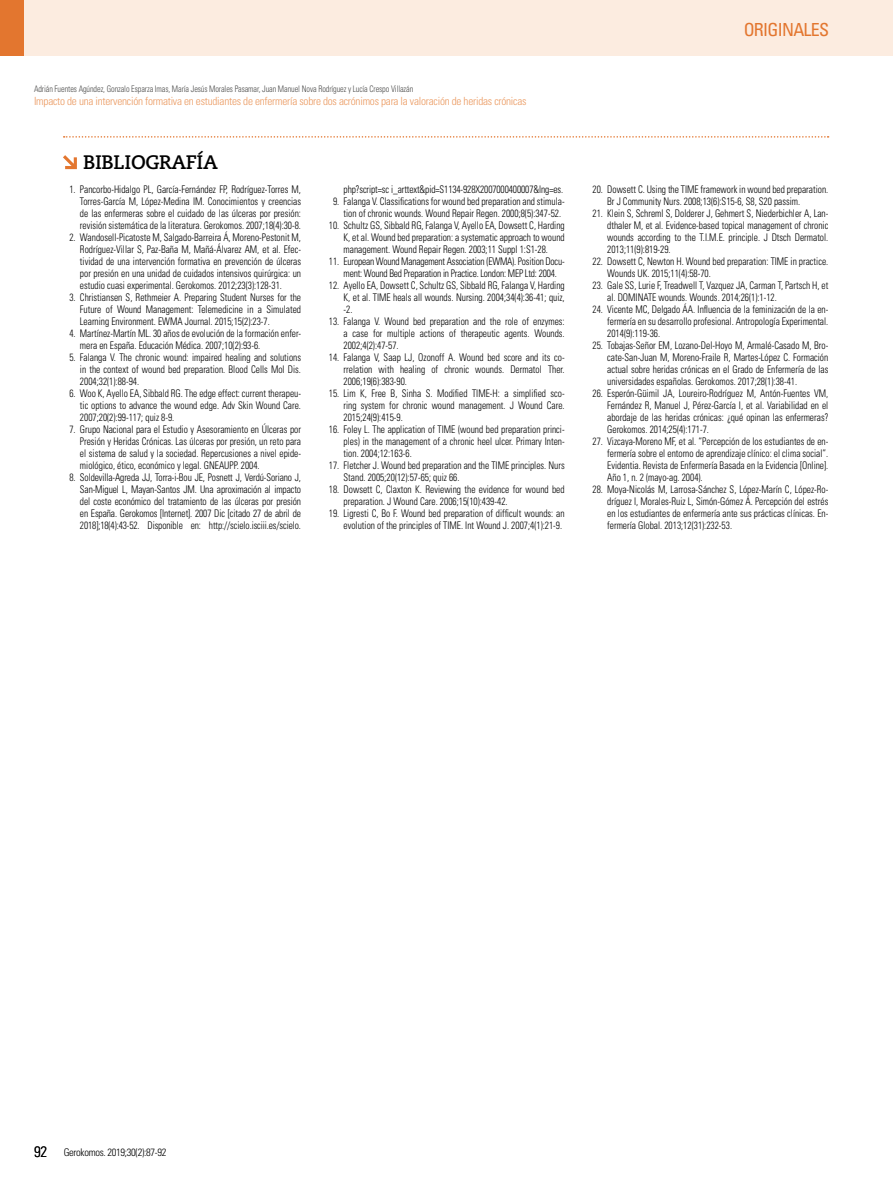
<style>
.page{position:relative;width:893px;height:1191px;background:#fff}
.page>*{position:absolute;margin:0;border:0;box-sizing:border-box;transform-origin:0 0}
.t1{font:700 19.5px "Caecilia LT Std";letter-spacing:-.02em;color:#000}
.t2{font:condensed 18px "Univers LT Std";letter-spacing:-.04em;color:#e3762f}
.t3{font:300 condensed 11.25px "Univers LT Std";letter-spacing:-.02em;color:#eb9a61}
.t4{font:300 condensed 10.5px/12px "Univers LT Std";color:#000;text-align:justify;scale:.9 1}
.t5{font:300 condensed 10.5px/12px "Univers LT Std";letter-spacing:-.02em;color:#000;scale:.9 1}
.t6{font:300 condensed 10.5px "Univers LT Std";letter-spacing:-.03em;color:#000}
.t7{font:300 condensed 9px "Univers LT Std";letter-spacing:-.01em;color:#4a4a49;scale:.9 1}
.s1{font-size:15px}
</style>
<div class="page">
<div style="left:0;top:0;width:893px;height:55px;background:#fcece0"></div>
<div style="left:0;top:0;width:24px;height:55px;background:#e3762f"></div>
<svg style="left:63px;top:155px;width:14px;height:14px"></svg>
<svg style="left:64px;top:136px;width:765px;height:2px"></svg>
<p class="t7" style="left:34px;top:83px;width:423px">Adrián Fuentes Agúndez, Gonzalo Esparza Imas, María Jesús Morales Pasamar, Juan Manuel Nova Rodríguez y Lucía Crespo Villazán</p>
<p class="t3" style="left:34px;top:94px;width:494px">Impacto de una intervención formativa en estudiantes de enfermería sobre dos acrónimos para la valoración de heridas crónicas</p>
<h1 class="t1" style="left:83px;top:151px;width:136px">BIBLIOGRAFÍA</h1>
<p class="t4" style="left:80px;top:183px;width:247px;text-indent:-11px">1. Pancorbo-Hidalgo PL, García-Fernández FP, Rodríguez-Torres M, Torres-García M, López-Medina IM. Conocimientos y creencias de las enfermeras sobre el cuidado de las úlceras por presión: revisión sistemática de la literatura. Gerokomos. 2007;18(4):30-8.</p>
<p class="t4" style="left:80px;top:231px;width:247px;text-indent:-11px">2. Wandosell-Picatoste M, Salgado-Barreira Á, Moreno-Pestonit M, Rodríguez-Villar S, Paz-Baña M, Mañá-Álvarez AM, et al. Efec&shy;tividad de una intervención formativa en prevención de úlceras por presión en una unidad de cuidados intensivos quirúrgica: un estudio cuasi experimental. Gerokomos. 2012;23(3):128-31.</p>
<p class="t4" style="left:80px;top:291px;width:247px;text-indent:-11px">3. Christiansen S, Rethmeier A. Preparing Student Nurses for the Future of Wound Management: Telemedicine in a Simulated Learning Environment. EWMA Journal. 2015;15(2):23-7.</p>
<p class="t4" style="left:80px;top:327px;width:247px;text-indent:-11px">4. Martínez-Martín ML. 30 años de evolución de la formación enfer&shy;mera en España. Educación Médica. 2007;10(2):93-6.</p>
<p class="t4" style="left:80px;top:351px;width:247px;text-indent:-11px">5. Falanga V. The chronic wound: impaired healing and solutions in the context of wound bed preparation. Blood Cells Mol Dis.<br>2004;32(1):88-94.</p>
<p class="t4" style="left:80px;top:387px;width:247px;text-indent:-11px">6. Woo K, Ayello EA, Sibbald RG. The edge effect: current therapeu&shy;tic options to advance the wound edge. Adv Skin Wound Care.<br>2007;20(2):99-117; quiz 8-9.</p>
<p class="t4" style="left:80px;top:423px;width:247px;text-indent:-11px">7. Grupo Nacional para el Estudio y Asesoramiento en Úlceras por Presión y Heridas Crónicas. Las úlceras por presión, un reto para el sistema de salud y la sociedad. Repercusiones a nivel epide&shy;miológico, ético, económico y legal. GNEAUPP. 2004.</p>
<p class="t4" style="left:80px;top:471px;width:247px;text-indent:-11px">8. Soldevilla-Agreda JJ, Torra-i-Bou JE, Posnett J, Verdú-Soriano J, San-Miguel L, Mayan-Santos JM. Una aproximación al impacto del coste económico del tratamiento de las úlceras por presión en España. Gerokomos [Internet]. 2007 Dic [citado 27 de abril de 2018];18(4):43-52. Disponible en: http://scielo.isciii.es/scielo.</p>
<p class="t4" style="left:344px;top:183px;width:246px">php?script=sc i_arttext&amp;pid=S1134-928X2007000400007&amp;lng=es.</p>
<p class="t4" style="left:344px;top:195px;width:247px;text-indent:-11px">9. Falanga V. Classifications for wound bed preparation and stimula&shy;tion of chronic wounds. Wound Repair Regen. 2000;8(5):347-52.</p>
<p class="t4" style="left:344px;top:219px;width:247px;text-indent:-15px">10. Schultz GS, Sibbald RG, Falanga V, Ayello EA, Dowsett C, Harding K, et al. Wound bed preparation: a systematic approach to wound management. Wound Repair Regen. 2003;11 Suppl 1:S1-28.</p>
<p class="t5" style="left:344px;top:255px;width:247px;text-indent:-15px">11. European Wound Management Association (EWMA). Position Docu&shy;ment: Wound Bed Preparation in Practice. London: MEP Ltd: 2004.</p>
<p class="t4" style="left:344px;top:279px;width:247px;text-indent:-15px">12. Ayello EA, Dowsett C, Schultz GS, Sibbald RG, Falanga V, Harding K, et al. TIME heals all wounds. Nursing. 2004;34(4):36-41; quiz, -2.</p>
<p class="t4" style="left:344px;top:315px;width:247px;text-indent:-15px">13. Falanga V. Wound bed preparation and the role of enzymes: a case for multiple actions of therapeutic agents. Wounds.<br>2002;4(2):47-57.</p>
<p class="t4" style="left:344px;top:351px;width:247px;text-indent:-15px">14. Falanga V, Saap LJ, Ozonoff A. Wound bed score and its co&shy;rrelation with healing of chronic wounds. Dermatol Ther.<br>2006;19(6):383-90.</p>
<p class="t4" style="left:344px;top:387px;width:247px;text-indent:-15px">15. Lim K, Free B, Sinha S. Modified TIME-H: a simplified sco&shy;ring system for chronic wound management. J Wound Care.<br>2015;24(9):415-9.</p>
<p class="t4" style="left:344px;top:423px;width:247px;text-indent:-15px">16. Foley L. The application of TIME (wound bed preparation princi&shy;ples) in the management of a chronic heel ulcer. Primary Inten&shy;tion. 2004;12:163-6.</p>
<p class="t4" style="left:344px;top:459px;width:247px;text-indent:-15px">17. Fletcher J. Wound bed preparation and the TIME principles. Nurs<br>Stand. 2005;20(12):57-65; quiz 66.</p>
<p class="t4" style="left:344px;top:483px;width:247px;text-indent:-15px">18. Dowsett C, Claxton K. Reviewing the evidence for wound bed preparation. J Wound Care. 2006;15(10):439-42.</p>
<p class="t4" style="left:329px;top:507px;width:264px;text-align:right">19. Ligresti C, Bo F. Wound bed preparation of difficult wounds: an evolution of the principles of TIME. Int Wound J. 2007;4(1):21-9.</p>
<h2 class="t2" style="left:744px;top:18px;width:87px">ORIGINALES</h2>
<p class="t4" style="left:607px;top:183px;width:247px;text-indent:-15px">20. Dowsett C. Using the TIME framework in wound bed preparation.<br>Br J Community Nurs. 2008;13(6):S15-6, S8, S20 passim.</p>
<p class="t4" style="left:607px;top:207px;width:247px;text-indent:-15px">21. Klein S, Schreml S, Dolderer J, Gehmert S, Niederbichler A, Lan&shy;dthaler M, et al. Evidence-based topical management of chronic wounds according to the T.I.M.E. principle. J Dtsch Dermatol.<br>2013;11(9):819-29.</p>
<p class="t4" style="left:607px;top:255px;width:247px;text-indent:-15px">22. Dowsett C, Newton H. Wound bed preparation: TIME in practice.<br>Wounds UK. 2015;11(4):58-70.</p>
<p class="t4" style="left:607px;top:279px;width:247px;text-indent:-15px">23. Gale SS, Lurie F, Treadwell T, Vazquez JA, Carman T, Partsch H, et al. DOMINATE wounds. Wounds. 2014;26(1):1-12.</p>
<p class="t4" style="left:607px;top:303px;width:247px;text-indent:-15px">24. Vicente MC, Delgado ÁA. Influencia de la feminización de la en&shy;fermería en su desarrollo profesional. Antropología Experimental.<br>2014(9):119-36.</p>
<p class="t4" style="left:607px;top:339px;width:247px;text-indent:-15px">25. Tobajas-Señor EM, Lozano-Del-Hoyo M, Armalé-Casado M, Bro&shy;cate-San-Juan M, Moreno-Fraile R, Martes-López C. Formación actual sobre heridas crónicas en el Grado de Enfermería de las universidades españolas. Gerokomos. 2017;28(1):38-41.</p>
<p class="t4" style="left:607px;top:387px;width:247px;text-indent:-15px">26. Esperón-Güimil JA, Loureiro-Rodríguez M, Antón-Fuentes VM, Fernández R, Manuel J, Pérez-García I, et al. Variabilidad en el abordaje de las heridas crónicas: ¿qué opinan las enfermeras?<br>Gerokomos. 2014;25(4):171-7.</p>
<p class="t4" style="left:607px;top:435px;width:247px;text-indent:-15px">27. Vizcaya-Moreno MF, et al. “Percepción de los estudiantes de en&shy;fermería sobre el entorno de aprendizaje clínico: el clima social”.<br>Evidentia. Revista de Enfermería Basada en la Evidencia [Online].<br>Año 1, n. 2 (mayo-ag. 2004).</p>
<p class="t4" style="left:607px;top:483px;width:247px;text-indent:-15px">28. Moya-Nicolás M, Larrosa-Sánchez S, López-Marín C, López-Ro&shy;dríguez I, Morales-Ruiz L, Simón-Gómez Á. Percepción del estrés en los estudiantes de enfermería ante sus prácticas clínicas. En&shy;fermería Global. 2013;12(31):232-53.</p>
<p class="t6" style="left:34px;top:1145px;width:134px"><span class="s1">92</span> Gerokomos. 2019;30(2):87-92</p>
</div>
